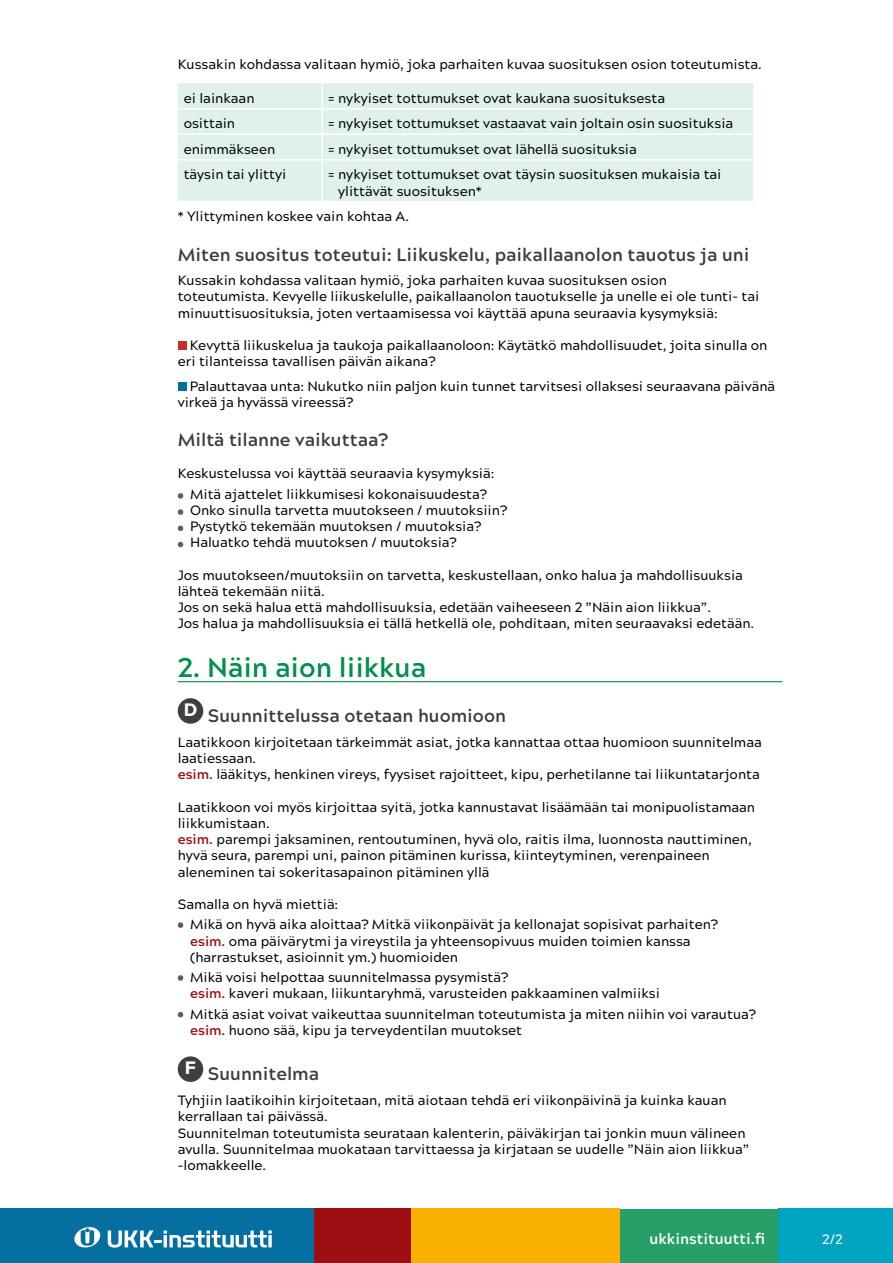
<style>
.page{position:relative;width:893px;height:1263px;background:#fff}
.page>*{position:absolute;margin:0;border:0;box-sizing:border-box;transform-origin:0 0}
.ots1{font:700 27px "Acherus Grotesque";color:#008f4d}
.ots2{font:700 18px "Acherus Grotesque";color:#3c3c3b}
.Kappaletyyli_1{font:900 18px "Acherus Grotesque";color:#fff}
.ots2-2{font:700 15px "Acherus Grotesque";color:#fff}
.Kappaletyyli_1-2{font:500 13.5px/16.2px "Acherus Grotesque";color:#000}
.t1{font:500 13.5px "Acherus Grotesque";color:#fff}
.s1{font-weight:700;color:#9d0f12}
</style>
<div class="page">
<hr style="left:178px;top:681px;width:605px;height:1px;background:#008f4d">
<div style="left:178px;top:83px;width:575px;height:118px;background:#dff1e9"></div>
<hr style="left:178px;top:108px;width:144px;height:2px;background:#fff">
<hr style="left:322px;top:108px;width:431px;height:2px;background:#fff">
<hr style="left:178px;top:134px;width:144px;height:1px;background:#fff">
<hr style="left:322px;top:134px;width:431px;height:1px;background:#fff">
<svg style="left:322px;top:83px;width:1px;height:76px"></svg>
<hr style="left:178px;top:159px;width:144px;height:2px;background:#fff">
<hr style="left:322px;top:159px;width:431px;height:2px;background:#fff">
<hr style="left:322px;top:161px;width:1px;height:40px;background:#fff">
<div style="left:178px;top:342px;width:8px;height:8px;background:#c32e29"></div>
<div style="left:178px;top:382px;width:8px;height:9px;background:#026fa0"></div>
<svg style="left:178px;top:493px;width:5px;height:6px"></svg>
<svg style="left:178px;top:509px;width:5px;height:6px"></svg>
<svg style="left:178px;top:525px;width:5px;height:6px"></svg>
<svg style="left:178px;top:542px;width:5px;height:5px"></svg>
<div style="left:178px;top:698px;width:25px;height:26px;background:#3f3f3e;border-radius:50%"></div>
<svg style="left:178px;top:922px;width:5px;height:6px"></svg>
<svg style="left:178px;top:975px;width:5px;height:6px"></svg>
<svg style="left:178px;top:1012px;width:5px;height:5px"></svg>
<div style="left:178px;top:1056px;width:25px;height:26px;background:#3f3f3e;border-radius:50%"></div>
<div style="left:313px;top:1209px;width:108px;height:54px;background:#9d0f12"></div>
<div style="left:602px;top:1209px;width:176px;height:54px;background:#27a068"></div>
<div style="left:411px;top:1209px;width:208px;height:54px;background:#f9b000"></div>
<div style="left:778px;top:1209px;width:115px;height:54px;background:#00a4c0"></div>
<div style="left:0;top:1209px;width:313px;height:54px;background:#046fa0"></div>
<svg style="left:74px;top:1227px;width:27px;height:21px"></svg>
<svg style="left:108px;top:1230px;width:164px;height:17px"></svg>
<p class="Kappaletyyli_1-2" style="left:178px;top:55px;width:585px">Kussakin kohdassa valitaan hymiö, joka parhaiten kuvaa suosituksen osion toteutumista.</p>
<p class="Kappaletyyli_1-2" style="left:184px;top:89px;width:72px">ei lainkaan</p>
<p class="Kappaletyyli_1-2" style="left:328px;top:89px;width:338px">= nykyiset tottumukset ovat kaukana suosituksesta</p>
<p class="Kappaletyyli_1-2" style="left:184px;top:114px;width:53px">osittain</p>
<p class="Kappaletyyli_1-2" style="left:328px;top:114px;width:406px">= nykyiset tottumukset vastaavat vain joltain osin suosituksia</p>
<p class="Kappaletyyli_1-2" style="left:184px;top:140px;width:93px">enimmäkseen</p>
<p class="Kappaletyyli_1-2" style="left:328px;top:140px;width:310px">= nykyiset tottumukset ovat lähellä suosituksia</p>
<p class="Kappaletyyli_1-2" style="left:184px;top:165px;width:104px">täysin tai ylittyi</p>
<p class="Kappaletyyli_1-2" style="left:338px;top:165px;width:385px;text-indent:-10px">= nykyiset tottumukset ovat täysin suosituksen mukaisia tai ylittävät suosituksen*</p>
<p class="Kappaletyyli_1-2" style="left:178px;top:207px;width:233px">* Ylittyminen koskee vain kohtaa A.</p>
<p class="ots2" style="left:178px;top:239px;width:573px">Miten suositus toteutui: Liikuskelu, paikallaanolon tauotus ja uni</p>
<p class="Kappaletyyli_1-2" style="left:178px;top:271px;width:583px">Kussakin kohdassa valitaan hymiö, joka parhaiten kuvaa suosituksen osion toteutumista. Kevyelle liikuskelulle, paikallaanolon tauotukselle ja unelle ei ole tunti- tai minuuttisuosituksia, joten vertaamisessa voi käyttää apuna seuraavia kysymyksiä:</p>
<p class="Kappaletyyli_1-2" style="left:178px;top:336px;width:591px;text-indent:12px">Kevyttä liikuskelua ja taukoja paikallaanoloon: Käytätkö mahdollisuudet, joita sinulla on eri tilanteissa tavallisen päivän aikana?</p>
<p class="Kappaletyyli_1-2" style="left:178px;top:377px;width:599px;text-indent:12px">Palauttavaa unta: Nukutko niin paljon kuin tunnet tarvitsesi ollaksesi seuraavana päivänä virkeä ja hyvässä vireessä?</p>
<p class="ots2" style="left:178px;top:424px;width:212px">Miltä tilanne vaikuttaa?</p>
<p class="Kappaletyyli_1-2" style="left:178px;top:464px;width:318px">Keskustelussa voi käyttää seuraavia kysymyksiä:</p>
<p class="Kappaletyyli_1-2" style="left:190px;top:485px;width:298px">Mitä ajattelet liikkumisesi kokonaisuudesta?</p>
<p class="Kappaletyyli_1-2" style="left:190px;top:501px;width:318px">Onko sinulla tarvetta muutokseen / muutoksiin?</p>
<p class="Kappaletyyli_1-2" style="left:190px;top:517px;width:293px">Pystytkö tekemään muutoksen / muutoksia?</p>
<p class="Kappaletyyli_1-2" style="left:190px;top:533px;width:268px">Haluatko tehdä muutoksen / muutoksia?</p>
<p class="Kappaletyyli_1-2" style="left:178px;top:566px;width:567px">Jos muutokseen/muutoksiin on tarvetta, keskustellaan, onko halua ja mahdollisuuksia lähteä tekemään niitä.</p>
<p class="Kappaletyyli_1-2" style="left:178px;top:598px;width:535px">Jos on sekä halua että mahdollisuuksia, edetään vaiheeseen 2 ”Näin aion liikkua”.</p>
<p class="Kappaletyyli_1-2" style="left:178px;top:614px;width:578px">Jos halua ja mahdollisuuksia ei tällä hetkellä ole, pohditaan, miten seuraavaksi edetään.</p>
<p class="ots1" style="left:178px;top:644px;width:250px">2. Näin aion liikkua</p>
<p class="Kappaletyyli_1" style="left:184px;top:694px;width:15px">D</p>
<p class="ots2" style="left:208px;top:700px;width:300px">Suunnittelussa otetaan huomioon</p>
<p class="Kappaletyyli_1-2" style="left:178px;top:733px;width:585px">Laatikkoon kirjoitetaan tärkeimmät asiat, jotka kannattaa ottaa huomioon suunnitelmaa laatiessaan.</p>
<p class="Kappaletyyli_1-2" style="left:178px;top:765px;width:583px"><span class="s1">esim.</span> lääkitys, henkinen vireys, fyysiset rajoitteet, kipu, perhetilanne tai liikuntatarjonta</p>
<p class="Kappaletyyli_1-2" style="left:178px;top:798px;width:579px">Laatikkoon voi myös kirjoittaa syitä, jotka kannustavat lisäämään tai monipuolistamaan liikkumistaan.</p>
<p class="Kappaletyyli_1-2" style="left:178px;top:830px;width:575px"><span class="s1">esim.</span> parempi jaksaminen, rentoutuminen, hyvä olo, raitis ilma, luonnosta nauttiminen, hyvä seura, parempi uni, painon pitäminen kurissa, kiinteytyminen, verenpaineen aleneminen tai sokeritasapainon pitäminen yllä</p>
<p class="Kappaletyyli_1-2" style="left:178px;top:895px;width:162px">Samalla on hyvä miettiä:</p>
<p class="Kappaletyyli_1-2" style="left:190px;top:915px;width:529px">Mikä on hyvä aika aloittaa? Mitkä viikonpäivät ja kellonajat sopisivat parhaiten? <span class="s1">esim.</span> oma päivärytmi ja vireystila ja yhteensopivuus muiden toimien kanssa (harrastukset, asioinnit ym.) huomioiden</p>
<p class="Kappaletyyli_1-2" style="left:190px;top:968px;width:471px">Mikä voisi helpottaa suunnitelmassa pysymistä?<br><span class="s1">esim.</span> kaveri mukaan, liikuntaryhmä, varusteiden pakkaaminen valmiiksi</p>
<p class="Kappaletyyli_1-2" style="left:190px;top:1005px;width:567px">Mitkä asiat voivat vaikeuttaa suunnitelman toteutumista ja miten niihin voi varautua? <span class="s1">esim.</span> huono sää, kipu ja terveydentilan muutokset</p>
<p class="Kappaletyyli_1" style="left:185px;top:1052px;width:13px">F</p>
<p class="ots2" style="left:208px;top:1059px;width:113px">Suunnitelma</p>
<p class="Kappaletyyli_1-2" style="left:178px;top:1091px;width:550px">Tyhjiin laatikoihin kirjoitetaan, mitä aiotaan tehdä eri viikonpäivinä ja kuinka kauan kerrallaan tai päivässä.</p>
<p class="Kappaletyyli_1-2" style="left:178px;top:1124px;width:573px">Suunnitelman toteutumista seurataan kalenterin, päiväkirjan tai jonkin muun välineen avulla. Suunnitelmaa muokataan tarvittaessa ja kirjataan se uudelle ”Näin aion liikkua” -lomakkeelle.</p>
<p class="ots2-2" style="left:649px;top:1226px;width:118px">ukkinstituutti.fi</p>
<p class="t1" style="left:822px;top:1227px;width:22px">2/2</p>
</div>
